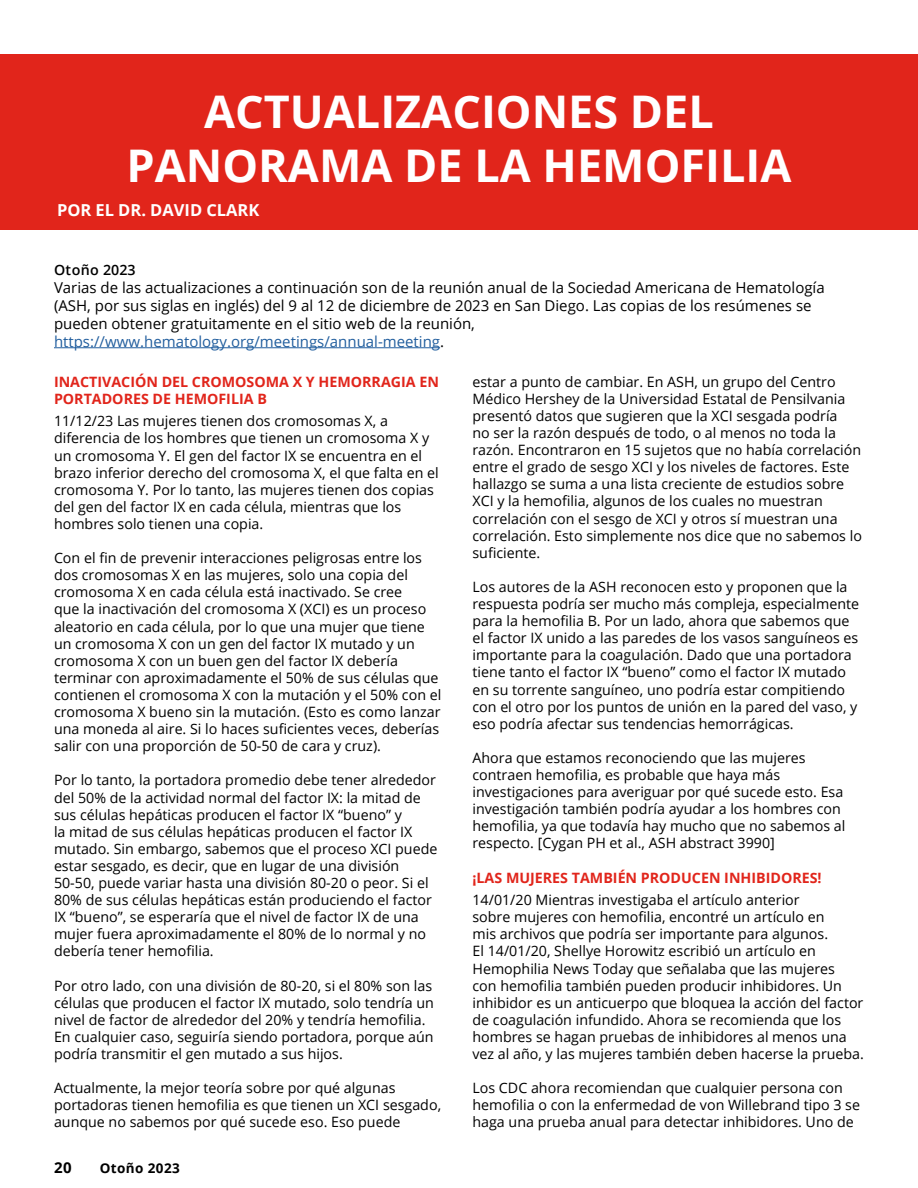
<style>
.page{position:relative;width:918px;height:1188px;background:#fff}
.page>*{position:absolute;margin:0;border:0;box-sizing:border-box;transform-origin:0 0}
.t1{font:700 45px/54px "Open Sans";color:#fff;text-align:center}
.t2{font:700 16.5px "Open Sans";color:#fff}
.t3{font:15px/18px "Open Sans";color:#000}
.t4{font:700 15px "Open Sans";color:#000}
.t5{font:14.25px/17.1px "Open Sans";color:#000}
.t6{font:700 14.25px/17.1px "Open Sans";color:#e1251b}
.t7{font:600 14.25px "Open Sans";letter-spacing:.03em;color:#000}
.t8{font:700 13.5px "Open Sans";letter-spacing:.03em;color:#000}
.s1{color:#215e9e}
</style>
<div class="page">
<div style="left:0;top:54px;width:918px;height:176px;background:#e1251b"></div>
<hr style="left:54px;top:347px;width:386px;height:1px;background:#215e9e">
<h1 class="t1" style="left:127px;top:84px;width:666px">ACTUALIZACIONES DEL<br>PANORAMA DE LA HEMOFILIA</h1>
<p class="t2" style="left:57px;top:198px;width:204px">POR EL DR. DAVID CLARK</p>
<p class="t7" style="left:54px;top:260px;width:83px">Otoño 2023</p>
<p class="t3" style="left:54px;top:278px;width:772px">Varias de las actualizaciones a continuación son de la reunión anual de la Sociedad Americana de Hematología (ASH, por sus siglas en inglés) del 9 al 12 de diciembre de 2023 en San Diego. Las copias de los resúmenes se pueden obtener gratuitamente en el sitio web de la reunión, <span class="s1">https://www.hematology.org/meetings/annual-meeting</span>.</p>
<p class="t6" style="left:54px;top:373px;width:387px">INACTIVACIÓN DEL CROMOSOMA X Y HEMORRAGIA EN<br>PORTADORES DE HEMOFILIA B</p>
<p class="t5" style="left:54px;top:412px;width:386px">11/12/23 Las mujeres tienen dos cromosomas X, a diferencia de los hombres que tienen un cromosoma X y un cromosoma Y. El gen del factor IX se encuentra en el brazo inferior derecho del cromosoma X, el que falta en el cromosoma Y. Por lo tanto, las mujeres tienen dos copias del gen del factor IX en cada célula, mientras que los hombres solo tienen una copia.</p>
<p class="t5" style="left:54px;top:549px;width:389px">Con el fin de prevenir interacciones peligrosas entre los dos cromosomas X en las mujeres, solo una copia del cromosoma X en cada célula está inactivado. Se cree<br>que la inactivación del cromosoma X (XCI) es un proceso aleatorio en cada célula, por lo que una mujer que tiene un cromosoma X con un gen del factor IX mutado y un cromosoma X con un buen gen del factor IX debería terminar con aproximadamente el 50% de sus células que contienen el cromosoma X con la mutación y el 50% con el cromosoma X bueno sin la mutación. (Esto es como lanzar una moneda al aire. Si lo haces suficientes veces, deberías salir con una proporción de 50-50 de cara y cruz).</p>
<p class="t5" style="left:54px;top:771px;width:385px">Por lo tanto, la portadora promedio debe tener alrededor del 50% de la actividad normal del factor IX: la mitad de sus células hepáticas producen el factor IX “bueno” y<br>la mitad de sus células hepáticas producen el factor IX mutado. Sin embargo, sabemos que el proceso XCI puede estar sesgado, es decir, que en lugar de una división 50-50, puede variar hasta una división 80-20 o peor. Si el 80% de sus células hepáticas están produciendo el factor IX “bueno”, se esperaría que el nivel de factor IX de una mujer fuera aproximadamente el 80% de lo normal y no debería tener hemofilia.</p>
<p class="t5" style="left:54px;top:977px;width:381px">Por otro lado, con una división de 80-20, si el 80% son las células que producen el factor IX mutado, solo tendría un nivel de factor de alrededor del 20% y tendría hemofilia.<br>En cualquier caso, seguiría siendo portadora, porque aún podría transmitir el gen mutado a sus hijos.</p>
<p class="t5" style="left:54px;top:1079px;width:389px">Actualmente, la mejor teoría sobre por qué algunas portadoras tienen hemofilia es que tienen un XCI sesgado, aunque no sabemos por qué sucede eso. Eso puede</p>
<p class="t4" style="left:54px;top:1157px;width:19px">20</p>
<p class="t8" style="left:100px;top:1158px;width:82px">Otoño 2023</p>
<p class="t5" style="left:472px;top:373px;width:391px">estar a punto de cambiar. En ASH, un grupo del Centro Médico Hershey de la Universidad Estatal de Pensilvania presentó datos que sugieren que la XCI sesgada podría<br>no ser la razón después de todo, o al menos no toda la razón. Encontraron en 15 sujetos que no había correlación entre el grado de sesgo XCI y los niveles de factores. Este hallazgo se suma a una lista creciente de estudios sobre XCI y la hemofilia, algunos de los cuales no muestran correlación con el sesgo de XCI y otros sí muestran una correlación. Esto simplemente nos dice que no sabemos lo suficiente.</p>
<p class="t5" style="left:472px;top:578px;width:388px">Los autores de la ASH reconocen esto y proponen que la respuesta podría ser mucho más compleja, especialmente para la hemofilia B. Por un lado, ahora que sabemos que el factor IX unido a las paredes de los vasos sanguíneos es importante para la coagulación. Dado que una portadora tiene tanto el factor IX “bueno” como el factor IX mutado en su torrente sanguíneo, uno podría estar compitiendo con el otro por los puntos de unión en la pared del vaso, y eso podría afectar sus tendencias hemorrágicas.</p>
<p class="t5" style="left:472px;top:749px;width:375px">Ahora que estamos reconociendo que las mujeres contraen hemofilia, es probable que haya más investigaciones para averiguar por qué sucede esto. Esa investigación también podría ayudar a los hombres con hemofilia, ya que todavía hay mucho que no sabemos al respecto. [Cygan PH et al., ASH abstract 3990]</p>
<p class="t6" style="left:472px;top:869px;width:351px">¡LAS MUJERES TAMBIÉN PRODUCEN INHIBIDORES!</p>
<p class="t5" style="left:472px;top:891px;width:393px">14/01/20 Mientras investigaba el artículo anterior<br>sobre mujeres con hemofilia, encontré un artículo en<br>mis archivos que podría ser importante para algunos.<br>El 14/01/20, Shellye Horowitz escribió un artículo en Hemophilia News Today que señalaba que las mujeres<br>con hemofilia también pueden producir inhibidores. Un inhibidor es un anticuerpo que bloquea la acción del factor de coagulación infundido. Ahora se recomienda que los hombres se hagan pruebas de inhibidores al menos una vez al año, y las mujeres también deben hacerse la prueba.</p>
<p class="t5" style="left:472px;top:1079px;width:389px">Los CDC ahora recomiendan que cualquier persona con hemofilia o con la enfermedad de von Willebrand tipo 3 se haga una prueba anual para detectar inhibidores. Uno de</p>
</div>
